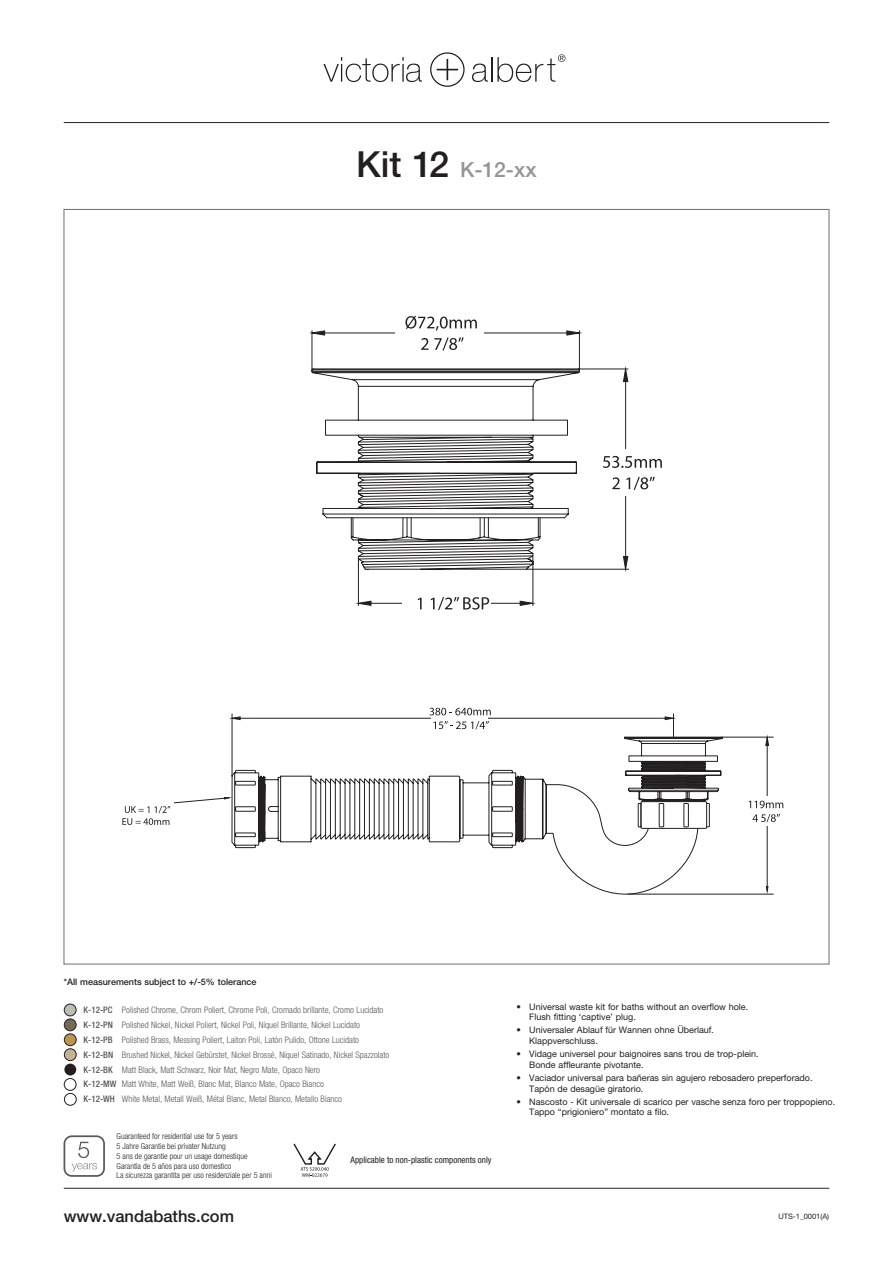
<style>
.page{position:relative;width:893px;height:1263px;background:#fff}
.page>*{position:absolute;margin:0;border:0;box-sizing:border-box;transform-origin:0 0}
.t1{font:500 21px "Helvetica Neue LT Std";color:#939598}
.t2{font:500 16.5px "Helvetica Neue LT Std";color:#231f20}
.t3{font:300 condensed 9px/14.9px "Helvetica Neue LT Std";color:#57585a}
.t4{font:9px/10.8px "Helvetica Neue LT Std";color:#231f20}
.t5{font:500 9px "Helvetica Neue LT Std";color:#231f20}
.t6{font:condensed 9px "Helvetica Neue LT Std";color:#231f20}
.t7{font:300 condensed 8.25px/9.9px "Helvetica Neue LT Std";color:#231f20}
.t8{font:7.5px "Helvetica Neue LT Std";color:#231f20}
.s1{font-size:36px;color:#231f20}
.s2{font-weight:500}
</style>
<div class="page">
<svg style="left:311px;top:368px;width:269px;height:238px"></svg>
<svg style="left:358px;top:600px;width:14px;height:6px"></svg>
<svg style="left:519px;top:600px;width:15px;height:6px"></svg>
<hr style="left:580px;top:369px;width:48px;height:1px;background:#231f20">
<hr style="left:526px;top:569px;width:103px;height:1px;background:#231f20">
<hr style="left:625px;top:374px;width:1px;height:191px;background:#231f20">
<svg style="left:623px;top:368px;width:6px;height:14px"></svg>
<svg style="left:623px;top:556px;width:6px;height:14px"></svg>
<hr style="left:312px;top:331px;width:1px;height:39px;background:#231f20">
<hr style="left:579px;top:331px;width:1px;height:39px;background:#231f20">
<hr style="left:317px;top:333px;width:258px;height:1px;background:#231f20">
<svg style="left:311px;top:330px;width:14px;height:6px"></svg>
<svg style="left:566px;top:330px;width:14px;height:6px"></svg>
<hr style="left:327px;top:517px;width:238px;height:1px;background:#231f20">
<div style="left:594px;top:449px;width:69px;height:47px;background:#fff"></div>
<div style="left:395px;top:305px;width:88px;height:46px;background:#fff"></div>
<div style="left:403px;top:581px;width:88px;height:50px;background:#fff"></div>
<svg style="left:405px;top:316px;width:72px;height:15px"></svg>
<svg style="left:421px;top:337px;width:43px;height:13px"></svg>
<svg style="left:603px;top:456px;width:59px;height:12px"></svg>
<svg style="left:612px;top:477px;width:8px;height:12px"></svg>
<svg style="left:626px;top:477px;width:29px;height:13px"></svg>
<svg style="left:418px;top:598px;width:4px;height:11px"></svg>
<svg style="left:431px;top:597px;width:58px;height:13px"></svg>
<svg style="left:122px;top:797px;width:109px;height:28px"></svg>
<hr style="left:434px;top:679px;width:65px;height:1px;background:#231f20">
<hr style="left:722px;top:737px;width:51px;height:1px;background:#231f20">
<hr style="left:767px;top:740px;width:1px;height:151px;background:#231f20">
<svg style="left:765px;top:736px;width:4px;height:10px"></svg>
<svg style="left:766px;top:886px;width:3px;height:8px"></svg>
<svg style="left:231px;top:770px;width:479px;height:124px"></svg>
<hr style="left:628px;top:894px;width:145px;height:1px;background:#231f20">
<hr style="left:232px;top:714px;width:1px;height:62px;background:#231f20">
<hr style="left:235px;top:718px;width:435px;height:1px;background:#231f20">
<svg style="left:231px;top:716px;width:10px;height:4px"></svg>
<svg style="left:624px;top:714px;width:99px;height:97px"></svg>
<div style="left:431px;top:705px;width:56px;height:25px;background:#fff"></div>
<div style="left:739px;top:796px;width:56px;height:30px;background:#fff"></div>
<svg style="left:429px;top:708px;width:62px;height:7px"></svg>
<svg style="left:433px;top:721px;width:56px;height:8px"></svg>
<svg style="left:749px;top:801px;width:34px;height:7px"></svg>
<svg style="left:752px;top:814px;width:28px;height:8px"></svg>
<svg style="left:472px;top:64px;width:16px;height:18px"></svg>
<hr style="left:491px;top:57px;width:2px;height:25px;background:#231f20">
<svg style="left:323px;top:57px;width:99px;height:25px"></svg>
<svg style="left:497px;top:54px;width:68px;height:28px"></svg>
<svg style="left:430px;top:52px;width:35px;height:35px"></svg>
<hr style="left:64px;top:122px;width:765px;height:1px;background:#231f20">
<hr style="left:64px;top:1188px;width:765px;height:1px;background:#231f20">
<div style="left:64px;top:1004px;width:12px;height:12px;background:#bdbdb3;border-radius:50%"></div>
<div style="left:64px;top:1003px;width:13px;height:13px;border:1px solid #231f20;border-radius:50%"></div>
<div style="left:64px;top:1019px;width:12px;height:12px;background:#766958;border-radius:50%"></div>
<div style="left:64px;top:1018px;width:13px;height:13px;border:1px solid #231f20;border-radius:50%"></div>
<div style="left:64px;top:1034px;width:12px;height:12px;background:#c09351;border-radius:50%"></div>
<div style="left:64px;top:1033px;width:13px;height:13px;border:1px solid #231f20;border-radius:50%"></div>
<div style="left:64px;top:1049px;width:12px;height:11px;background:#c5b398;border-radius:50%"></div>
<div style="left:64px;top:1048px;width:13px;height:13px;border:1px solid #231f20;border-radius:50%"></div>
<div style="left:64px;top:1063px;width:12px;height:12px;background:#231f20;border-radius:50%"></div>
<div style="left:64px;top:1078px;width:13px;height:13px;border:1px solid #231f20;border-radius:50%"></div>
<div style="left:64px;top:1093px;width:13px;height:13px;border:1px solid #231f20;border-radius:50%"></div>
<svg style="left:293px;top:1143px;width:43px;height:34px"></svg>
<svg style="left:64px;top:1135px;width:41px;height:41px"></svg>
<h1 class="t1" style="left:356px;top:157px;width:182px"><span class="s1">Kit 12</span> K-12-xx</h1>
<p class="t5" style="left:64px;top:976px;width:194px">*All measurements subject to +/-5% tolerance</p>
<p class="t3" style="left:84px;top:1002px;width:307px"><span class="s2">K-12-PC</span> Polished Chrome, Chrom Poliert, Chrome Poli, Cromado brillante, Cromo Lucidato <span class="s2">K-12-PN</span> Polished Nickel, Nickel Poliert, Nickel Poli, Níquel Brillante, Nickel Lucidato <span class="s2">K-12-PB</span> Polished Brass, Messing Poliert, Laiton Poli, Latón Pulido, Ottone Lucidato <span class="s2">K-12-BN</span> Brushed Nickel, Nickel Gebürstet, Nickel Brossé, Níquel Satinado, Nickel Spazzolato <span class="s2">K-12-BK</span> Matt Black, Matt Schwarz, Noir Mat, Negro Mate, Opaco Nero<br><span class="s2">K-12-MW</span> Matt White, Matt Weiß, Blanc Mat, Blanco Mate, Opaco Bianco<br><span class="s2">K-12-WH</span> White Metal, Metall Weiß, Métal Blanc, Metal Blanco, Metallo Bianco</p>
<p class="t7" style="left:117px;top:1131px;width:157px">Guaranteed for residential use for 5 years<br>5 Jahre Garantie bei privater Nutzung<br>5 ans de garantie pour un usage domestique Garantía de 5 años para uso domestico<br>La sicurezza garantita per uso residenziale per 5 anni</p>
<h2 class="t2" style="left:64px;top:1207px;width:172px">www.vandabaths.com</h2>
<p class="t6" style="left:350px;top:1155px;width:143px">Applicable to non-plastic components only</p>
<p class="t4" style="left:529px;top:1001px;width:221px;text-indent:-13px">• Universal waste kit for baths without an overflow hole.<br>Flush fitting ‘captive’ plug.</p>
<p class="t4" style="left:529px;top:1024px;width:186px;text-indent:-13px">• Universaler Ablauf für Wannen ohne Überlauf.<br>Klappverschluss.</p>
<p class="t4" style="left:529px;top:1048px;width:231px;text-indent:-13px">• Vidage universel pour baignoires sans trou de trop-plein.<br>Bonde affleurante pivotante.</p>
<p class="t4" style="left:529px;top:1072px;width:285px;text-indent:-13px">• Vaciador universal para bañeras sin agujero rebosadero preperforado.<br>Tapón de desagüe giratorio.</p>
<p class="t4" style="left:529px;top:1096px;width:307px;text-indent:-13px">• Nascosto - Kit universale di scarico per vasche senza foro per troppopieno.<br>Tappo “prigioniero” montato a filo.</p>
<p class="t8" style="left:778px;top:1212px;width:52px">UTS-1_0001(A)</p>
</div>
